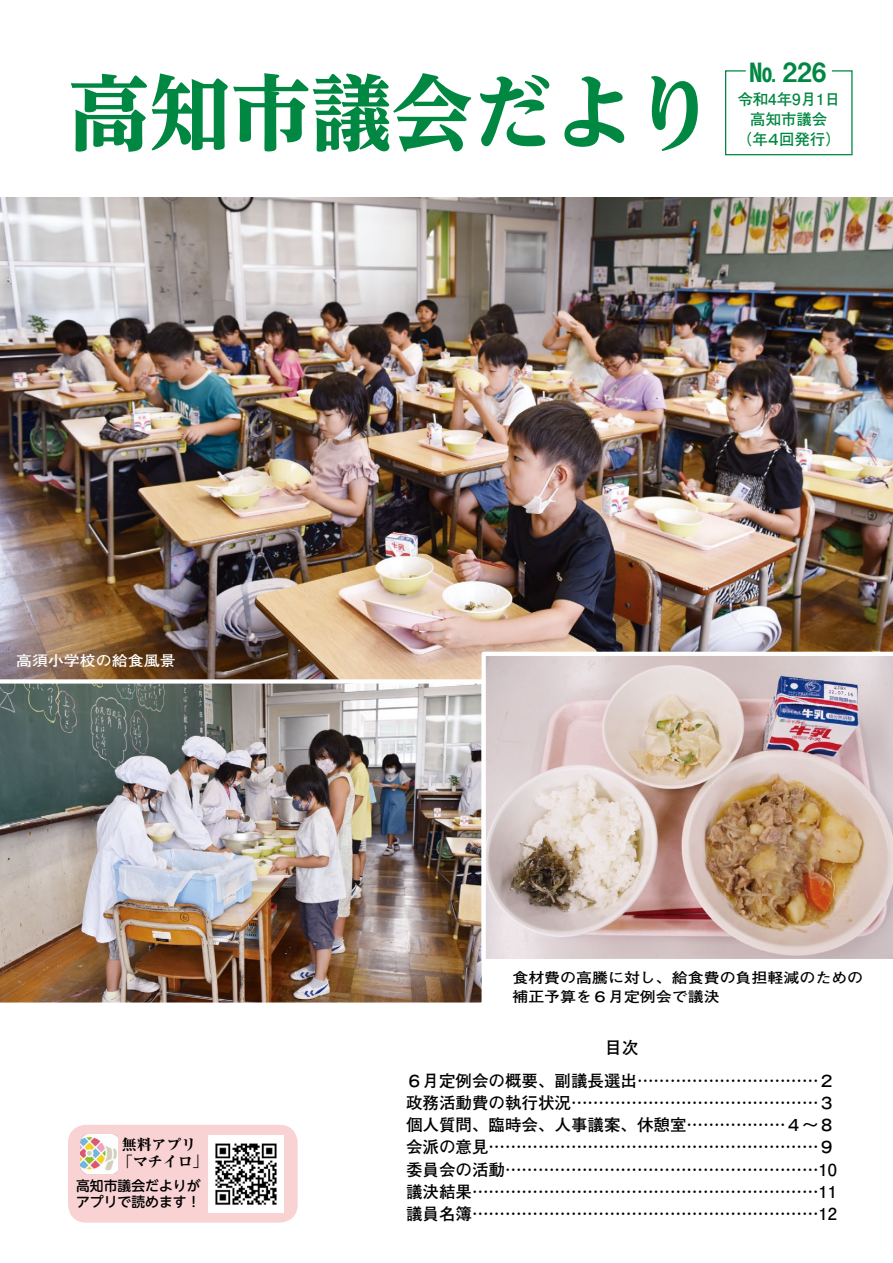
<style>
.page{position:relative;width:893px;height:1263px;background:#fff}
.page>*{position:absolute;margin:0;border:0;box-sizing:border-box;transform-origin:0 0}
.t1{font:800 82.35px "UD Reimin Pro";color:#008842}
.t2{font:26.55px "Midashi Go Pro MB31";color:#008842}
.t3{font:700 16.95px "Futo Go B101 Pro";color:#000}
.t4{font:700 16.5px/22.2px "Futo Go B101 Pro";color:#000;text-align:justify}
.t5{font:700 15.45px/20.2px "Futo Go B101 Pro";color:#008842;text-align:center}
.t6{font:800 14.85px/17px "Ryumin Pro";color:#000}
.t7{font:700 14.4px/19.2px "Futo Go B101 Pro";color:#000;scale:1.11 1}
.t8{font:700 14.4px "Futo Go B101 Pro";color:#fff;scale:1.11 1}
.t9{font:500 13.8px/15.9px "UD Shin M Go Pr 6";color:#000}
</style>
<div class="page">
<img style="left:0;top:198px;width:893px;height:481px">
<img style="left:0;top:679px;width:482px;height:324px">
<img style="left:482px;top:652px;width:411px;height:307px">
<div style="left:725px;top:70px;width:128px;height:85px;background:#fff;border:1px solid #008842"></div>
<div style="left:746px;top:70px;width:85px;height:5px;background:#fff;border:1px solid #fff"></div>
<svg style="left:748px;top:70px;width:80px;height:5px"></svg>
<div style="left:68px;top:1125px;width:230px;height:97px;background:#f9d2d4;border-radius:18px"></div>
<img style="left:80px;top:1134px;width:38px;height:40px">
<img style="left:209px;top:1136px;width:75px;height:76px">
<h1 class="t1" style="left:69px;top:46px;width:648px">高知市議会だより</h1>
<h2 class="t2" style="left:749px;top:51px;width:79px">No 226</h2>
<p class="t5" style="left:736px;top:87px;width:106px">令和年4 月9 日1高知市議会<br>（年４回発行(</p>
<p class="t8" style="left:16px;top:649px;width:145px">高須小学校の給食風景</p>
<p class="t7" style="left:512px;top:966px;width:318px">食材費の高騰に対し、給食費の負担軽減のための補正予算を６月定例会で議決</p>
<p class="t6" style="left:118px;top:1135px;width:91px">無料アプリ「マチイロ「</p>
<p class="t9" style="left:76px;top:1177px;width:126px">高知市議会だよりがアプリで読めます!</p>
<p class="t3" style="left:605px;top:1034px;width:36px">目次</p>
<p class="t4" style="left:406px;top:1067px;width:432px">６月定例会の概要、副議長選出.................................２政務活動費の執行状況.............................................３個人質問、臨時会、人事議案、休憩室..................４~８会派の意見............................................................９委員会の活動.........................................................10議決結果...............................................................11議員名簿...............................................................12</p>
</div>
